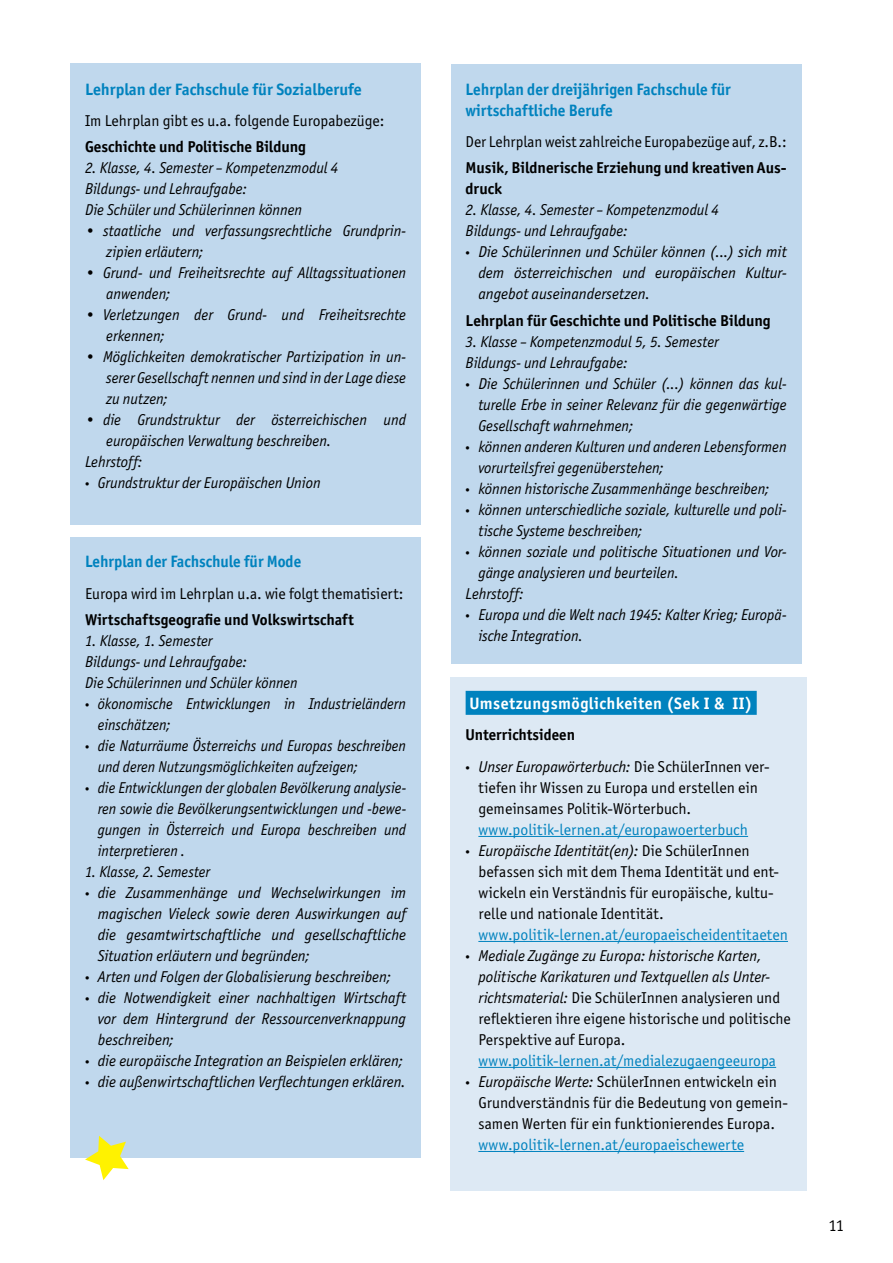
<style>
.page{position:relative;width:893px;height:1263px;background:#fff}
.page>*{position:absolute;margin:0;border:0;box-sizing:border-box;transform-origin:0 0}
.t1{font:700 16.5px/21px "Officina San ITC";color:#0082be;scale:.96 1}
.t2{font:700 16.5px "Officina San ITC";color:#0082be}
.t3{font:700 16.5px "Officina San ITC";letter-spacing:.03em;color:#fff}
.t4{font:700 16.5px "Officina San ITC";color:#0082be;scale:.95 1}
.t5{font:16.5px "Officina San ITC";color:#000}
.t6{font:italic 15.75px/21px "Officina San ITC";color:#000}
.t7{font:15.75px/21px "Officina San ITC";color:#000}
.t8{font:italic 15.75px/21px "Officina San ITC";color:#000;scale:.95 1}
.t9{font:700 15.75px/21px "Officina San ITC";color:#000}
.t10{font:15.75px "Officina San ITC";letter-spacing:.01em;color:#0082be}
.s1{font-family:"Myriad Pro";font-style:normal}
.s2{font-family:"Myriad Pro"}
.s3{font-style:italic}
.s4{font-style:normal}
</style>
<div class="page">
<div style="left:451px;top:677px;width:356px;height:514px;background:#dde9f4"></div>
<div style="left:466px;top:691px;width:291px;height:24px;background:#0082be"></div>
<hr style="left:478px;top:836px;width:270px;height:1px;background:#0082be">
<hr style="left:478px;top:941px;width:310px;height:1px;background:#0082be">
<hr style="left:478px;top:1067px;width:298px;height:1px;background:#0082be">
<hr style="left:478px;top:1151px;width:266px;height:1px;background:#0082be">
<div style="left:70px;top:64px;width:351px;height:461px;background:#c0d8ed"></div>
<div style="left:451px;top:64px;width:350px;height:599px;background:#c0d8ed"></div>
<div style="left:70px;top:538px;width:351px;height:620px;background:#c0d8ed"></div>
<svg style="left:85px;top:1136px;width:44px;height:44px"></svg>
<p class="t2" style="left:85px;top:79px;width:278px">Lehrplan der Fachschule für Sozialberufe</p>
<p class="t7" style="left:85px;top:110px;width:301px">Im Lehrplan gibt es u.a. folgende Europabezüge:</p>
<p class="t9" style="left:85px;top:136px;width:222px">Geschichte und Politische Bildung</p>
<p class="t6" style="left:85px;top:158px;width:255px">2. Klasse, 4. Semester – Kompetenzmodul 4<br>Bildungs- und Lehraufgabe:<br>Die Schüler und Schülerinnen können</p>
<p class="t6" style="left:106px;top:220px;width:301px;text-indent:-21px">• staatliche und verfassungsrechtliche Grundprin&shy;zipien erläutern;</p>
<p class="t6" style="left:106px;top:262px;width:301px;text-indent:-21px">• Grund- und Freiheitsrechte auf Alltagssituationen anwenden;</p>
<p class="t6" style="left:106px;top:304px;width:301px;text-indent:-21px">• Verletzungen der Grund- und Freiheitsrechte erkennen;</p>
<p class="t6" style="left:106px;top:346px;width:301px;text-align:justify;text-indent:-21px">• Möglichkeiten demokratischer Partizipation in un&shy;serer Gesellschaft nennen und sind in der Lage diese zu nutzen;</p>
<p class="t6" style="left:85px;top:409px;width:323px">• die Grundstruktur der österreichischen und</p>
<p class="t6" style="left:106px;top:430px;width:227px">europäischen Verwaltung beschreiben.</p>
<p class="t6" style="left:85px;top:451px;width:59px">Lehrstoff:</p>
<p class="t6" style="left:85px;top:472px;width:237px"><span class="s1">•</span> Grundstruktur der Europäischen Union</p>
<p class="t4" style="left:85px;top:551px;width:229px">Lehrplan der Fachschule für Mode</p>
<p class="t7" style="left:85px;top:583px;width:320px">Europa wird im Lehrplan u.a. wie folgt thematisiert:</p>
<p class="t9" style="left:85px;top:609px;width:270px">Wirtschaftsgeografie und Volkswirtschaft</p>
<p class="t6" style="left:85px;top:630px;width:214px">1. Klasse, 1. Semester<br>Bildungs- und Lehraufgabe:<br>Die Schülerinnen und Schüler können</p>
<p class="t8" style="left:98px;top:693px;width:326px;text-indent:-13px"><span class="s1">•</span> ökonomische Entwicklungen in Industrieländern einschätzen;</p>
<p class="t8" style="left:98px;top:735px;width:326px;text-indent:-13px"><span class="s1">•</span> die Naturräume Österreichs und Europas beschreiben und deren Nutzungsmöglichkeiten aufzeigen;</p>
<p class="t8" style="left:98px;top:777px;width:326px;text-align:justify;text-indent:-13px"><span class="s1">•</span> die Entwicklungen der globalen Bevölkerung analysie&shy;ren sowie die Bevölkerungsentwicklungen und -bewe&shy;gungen in Österreich und Europa beschreiben und interpretieren .</p>
<p class="t8" style="left:85px;top:861px;width:133px">1. Klasse, 2. Semester</p>
<p class="t6" style="left:98px;top:882px;width:310px;text-align:justify;text-indent:-13px"><span class="s1">•</span> die Zusammenhänge und Wechselwirkungen im magischen Vieleck sowie deren Auswirkungen auf die gesamtwirtschaftliche und gesellschaftliche Situation erläutern und begründen;</p>
<p class="t6" style="left:85px;top:966px;width:308px"><span class="s1">•</span> Arten und Folgen der Globalisierung beschreiben;</p>
<p class="t6" style="left:98px;top:987px;width:310px;text-align:justify;text-indent:-13px"><span class="s1">•</span> die Notwendigkeit einer nachhaltigen Wirtschaft vor dem Hintergrund der Ressourcenverknappung beschreiben;</p>
<p class="t6" style="left:85px;top:1050px;width:320px"><span class="s1">•</span> die europäische Integration an Beispielen erklären;</p>
<p class="t6" style="left:85px;top:1071px;width:322px"><span class="s1">•</span> die außenwirtschaftlichen Verflechtungen erklären.</p>
<p class="t1" style="left:466px;top:78px;width:278px">Lehrplan der dreijährigen Fachschule für wirtschaftliche Berufe</p>
<p class="t7" style="left:466px;top:131px;width:322px">Der Lehrplan weist zahlreiche Europabezüge auf, z.B.:</p>
<p class="t9" style="left:466px;top:157px;width:323px">Musik, Bildnerische Erziehung und kreativen Aus&shy;druck</p>
<p class="t6" style="left:466px;top:200px;width:255px">2. Klasse, 4. Semester – Kompetenzmodul 4<br>Bildungs- und Lehraufgabe:</p>
<p class="t6" style="left:478px;top:242px;width:310px;text-align:justify;text-indent:-13px"><span class="s1">•</span> Die Schülerinnen und Schüler können (...) sich mit dem österreichischen und europäischen Kultur&shy;angebot auseinandersetzen.</p>
<p class="t9" style="left:466px;top:309px;width:307px">Lehrplan für Geschichte und Politische Bildung</p>
<p class="t6" style="left:466px;top:331px;width:255px">3. Klasse – Kompetenzmodul 5, 5. Semester<br>Bildungs- und Lehraufgabe:</p>
<p class="t6" style="left:478px;top:373px;width:310px;text-align:justify;text-indent:-13px"><span class="s1">•</span> Die Schülerinnen und Schüler (...) können das kul&shy;turelle Erbe in seiner Relevanz für die gegenwärtige Gesellschaft wahrnehmen;</p>
<p class="t6" style="left:478px;top:436px;width:310px;text-indent:-13px"><span class="s1">•</span> können anderen Kulturen und anderen Lebensformen vorurteilsfrei gegenüberstehen;</p>
<p class="t6" style="left:466px;top:478px;width:305px"><span class="s1">•</span> können historische Zusammenhänge beschreiben;</p>
<p class="t6" style="left:478px;top:499px;width:310px;text-indent:-13px"><span class="s1">•</span> können unterschiedliche soziale, kulturelle und poli&shy;tische Systeme beschreiben;</p>
<p class="t6" style="left:466px;top:541px;width:323px"><span class="s1">•</span> können soziale und politische Situationen und Vor-</p>
<p class="t6" style="left:478px;top:562px;width:202px">gänge analysieren und beurteilen.</p>
<p class="t6" style="left:466px;top:583px;width:59px">Lehrstoff:</p>
<p class="t6" style="left:478px;top:604px;width:310px;text-indent:-13px"><span class="s1">•</span> Europa und die Welt nach 1945: Kalter Krieg; Europä&shy;ische Integration.</p>
<p class="t3" style="left:469px;top:693px;width:284px">Umsetzungsmöglichkeiten (Sek I &amp; II)</p>
<p class="t9" style="left:466px;top:724px;width:111px">Unterrichtsideen</p>
<p class="t7" style="left:478px;top:756px;width:293px;text-indent:-13px"><span class="s2">•</span> <span class="s3">Unser Europawörterbuch:</span> Die SchülerInnen ver&shy;tiefen ihr Wissen zu Europa und erstellen ein gemeinsames Politik-Wörterbuch.</p>
<p class="t10" style="left:478px;top:820px;width:271px">www.politik-lernen.at/europawoerterbuch</p>
<p class="t7" style="left:478px;top:840px;width:302px;text-indent:-13px"><span class="s2">•</span> <span class="s3">Europäische Identität(en):</span> Die SchülerInnen befassen sich mit dem Thema Identität und ent&shy;wickeln ein Verständnis für europäische, kultu&shy;relle und nationale Identität.</p>
<p class="t10" style="left:478px;top:925px;width:311px">www.politik-lernen.at/europaeischeidentitaeten</p>
<p class="t6" style="left:478px;top:945px;width:314px;text-indent:-13px"><span class="s1">•</span> Mediale Zugänge zu Europa: historische Karten, politische Karikaturen und Textquellen als Unter&shy;richtsmaterial: <span class="s4">Die SchülerInnen analysieren und reflektieren ihre eigene historische und politische Perspektive auf Europa.</span></p>
<p class="t10" style="left:478px;top:1051px;width:299px">www.politik-lernen.at/medialezugaengeeuropa</p>
<p class="t7" style="left:478px;top:1071px;width:311px;text-indent:-13px"><span class="s2">•</span> <span class="s3">Europäische Werte:</span> SchülerInnen entwickeln ein<br>Grundverständnis für die Bedeutung von gemein&shy;samen Werten für ein funktionierendes Europa.</p>
<p class="t10" style="left:478px;top:1135px;width:267px">www.politik-lernen.at/europaeischewerte</p>
<p class="t5" style="left:828px;top:1216px;width:17px">11</p>
</div>
